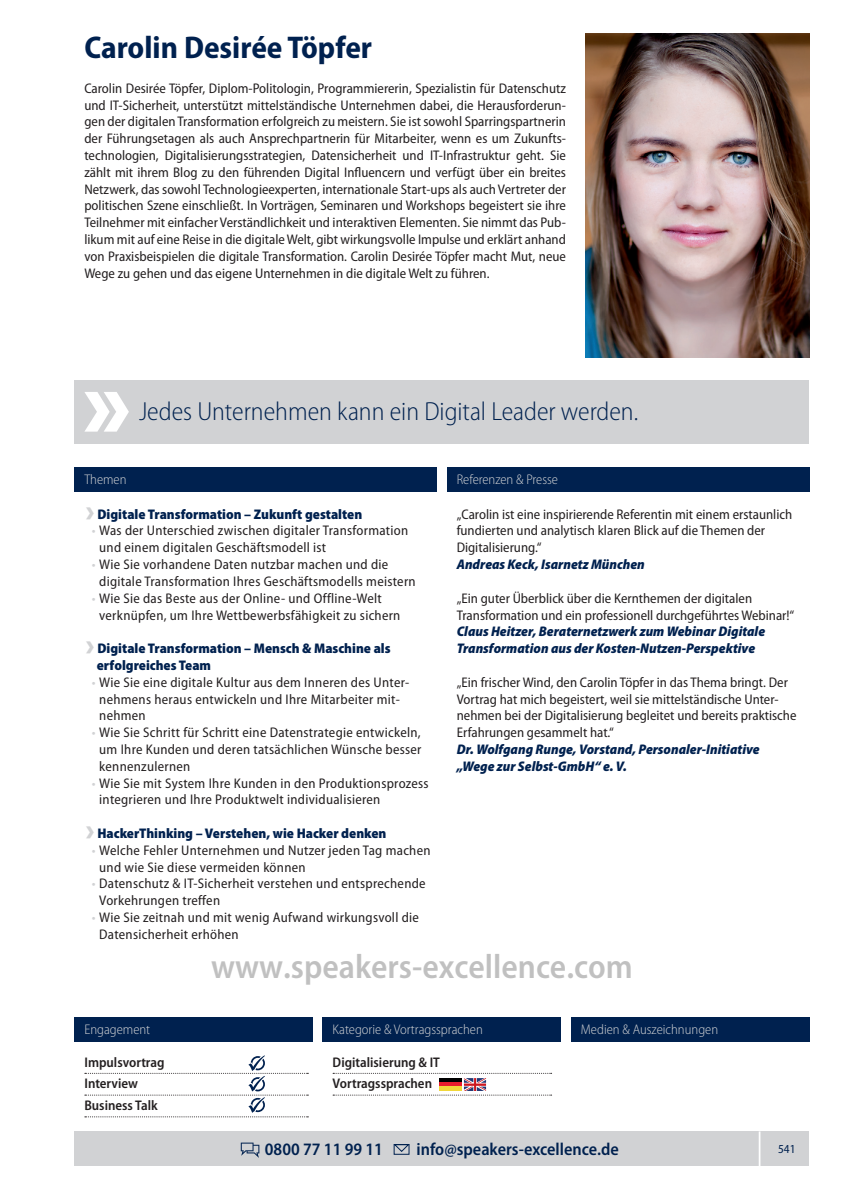
<style>
.page{position:relative;width:844px;height:1191px;background:#fff}
.page>*{position:absolute;margin:0;border:0;box-sizing:border-box;transform-origin:0 0}
.t1{font:600 semi-condensed 34.12px "Myriad Pro";color:rgb(0 0 0/.25)}
.t2{font:700 semi-condensed 31.5px "Myriad Pro";color:#00214f}
.t3{font:300 semi-condensed 26.25px "Myriad Pro";color:#00214f}
.t4{font:600 semi-condensed 17.5px "Myriad Pro";color:#00214f}
.t5{font:semi-condensed 14px/16.8px "Myriad Pro";letter-spacing:.02em;color:#231f20}
.t6{font:semi-condensed 14px/16.8px "Myriad Pro";color:#231f20}
.t7{font:italic 900 semi-condensed 14px/16.8px "Myriad Pro";color:#00214f}
.t8{font:900 semi-condensed 14px/16.8px "Myriad Pro";color:#00214f}
.t9{font:300 semi-condensed 14px "Myriad Pro";color:#d1d2d4}
.t10{font:600 semi-condensed 14px/21.7px "Myriad Pro";color:#231f20}
.t11{font:semi-condensed 12.25px "Myriad Pro";color:#00214f}
.s1{color:#d1d2d4}
</style>
<div class="page">
<img style="left:585px;top:34px;width:224px;height:323px">
<div style="left:74px;top:1017px;width:239px;height:25px;background:#00214f"></div>
<div style="left:74px;top:467px;width:363px;height:25px;background:#00214f"></div>
<div style="left:446px;top:467px;width:363px;height:25px;background:#00214f"></div>
<div style="left:322px;top:1017px;width:239px;height:25px;background:#00214f"></div>
<div style="left:570px;top:1017px;width:239px;height:25px;background:#00214f"></div>
<svg style="left:333px;top:1073px;width:218px;height:22px"></svg>
<svg style="left:85px;top:1055px;width:223px;height:62px"></svg>
<div style="left:74px;top:380px;width:735px;height:64px;background:#d1d2d4"></div>
<div style="left:74px;top:1131px;width:735px;height:35px;background:#d1d2d4"></div>
<svg style="left:241px;top:1142px;width:18px;height:16px"></svg>
<svg style="left:393px;top:1144px;width:17px;height:8px"></svg>
<hr style="left:758px;top:1131px;width:2px;height:35px;background:#fff">
<svg style="left:84px;top:392px;width:45px;height:39px"></svg>
<h2 class="t2" style="left:84px;top:30px;width:289px">Carolin Desirée Töpfer</h2>
<p class="t5" style="left:84px;top:80px;width:483px;text-align:justify">Carolin Desirée Töpfer, Diplom-Politologin, Programmiererin, Spezialistin für Datenschutz und IT-Sicherheit, unterstützt mittelständische Unternehmen dabei, die Herausforderun&shy;gen der digitalen Transformation erfolgreich zu meistern. Sie ist sowohl Sparringspartnerin der Führungsetagen als auch Ansprechpartnerin für Mitarbeiter, wenn es um Zukunfts&shy;technologien, Digitalisierungsstrategien, Datensicherheit und IT-Infrastruktur geht. Sie zählt mit ihrem Blog zu den führenden Digital Influencern und verfügt über ein breites Netzwerk, das sowohl Technologieexperten, internationale Start-ups als auch Vertreter der politischen Szene einschließt. In Vorträgen, Seminaren und Workshops begeistert sie ihre Teilnehmer mit einfacher Verständlichkeit und interaktiven Elementen. Sie nimmt das Pub&shy;likum mit auf eine Reise in die digitale Welt, gibt wirkungsvolle Impulse und erklärt anhand von Praxisbeispielen die digitale Transformation. Carolin Desirée Töpfer macht Mut, neue Wege zu gehen und das eigene Unternehmen in die digitale Welt zu führen.</p>
<h3 class="t3" style="left:139px;top:397px;width:500px">Jedes Unternehmen kann ein Digital Leader werden.</h3>
<p class="t9" style="left:84px;top:472px;width:44px">Themen</p>
<p class="t9" style="left:456px;top:472px;width:103px">Referenzen &amp; Presse</p>
<p class="t8" style="left:84px;top:506px;width:279px"><span class="s1">•</span>Digitale Transformation – Zukunft gestalten</p>
<p class="t5" style="left:99px;top:523px;width:310px;text-indent:-7px"><span class="s1">•</span> Was der Unterschied zwischen digitaler Transformation und einem digitalen Geschäftsmodell ist</p>
<p class="t5" style="left:99px;top:556px;width:318px;text-indent:-7px"><span class="s1">•</span> Wie Sie vorhandene Daten nutzbar machen und die digitale Transformation Ihres Geschäftsmodells meistern</p>
<p class="t5" style="left:99px;top:590px;width:302px;text-indent:-7px"><span class="s1">•</span> Wie Sie das Beste aus der Online- und Offline-Welt verknüpfen, um Ihre Wettbewerbsfähigkeit zu sichern</p>
<p class="t8" style="left:97px;top:640px;width:295px;text-indent:-12px"><span class="s1">•</span>Digitale Transformation – Mensch &amp; Maschine als erfolgreiches Team</p>
<p class="t5" style="left:99px;top:674px;width:311px;text-indent:-7px"><span class="s1">•</span> Wie Sie eine digitale Kultur aus dem Inneren des Unter&shy;nehmens heraus entwickeln und Ihre Mitarbeiter mit&shy;nehmen</p>
<p class="t5" style="left:99px;top:724px;width:323px;text-align:justify;text-indent:-7px"><span class="s1">•</span> Wie Sie Schritt für Schritt eine Datenstrategie entwickeln, um Ihre Kunden und deren tatsächlichen Wünsche besser kennenzulernen</p>
<p class="t5" style="left:99px;top:775px;width:331px;text-indent:-7px"><span class="s1">•</span> Wie Sie mit System Ihre Kunden in den Produktionsprozess integrieren und Ihre Produktwelt individualisieren</p>
<p class="t8" style="left:84px;top:825px;width:303px"><span class="s1">•</span>HackerThinking – Verstehen, wie Hacker denken</p>
<p class="t5" style="left:99px;top:842px;width:333px;text-indent:-7px"><span class="s1">•</span> Welche Fehler Unternehmen und Nutzer jeden Tag machen und wie Sie diese vermeiden können</p>
<p class="t5" style="left:99px;top:875px;width:328px;text-indent:-7px"><span class="s1">•</span> Datenschutz &amp; IT-Sicherheit verstehen und entsprechende<br>Vorkehrungen treffen</p>
<p class="t5" style="left:99px;top:909px;width:321px;text-indent:-7px"><span class="s1">•</span> Wie Sie zeitnah und mit wenig Aufwand wirkungsvoll die<br>Datensicherheit erhöhen</p>
<p class="t6" style="left:456px;top:506px;width:337px">„Carolin ist eine inspirierende Referentin mit einem erstaunlich fundierten und analytisch klaren Blick auf die Themen der<br>Digitalisierung.“</p>
<p class="t7" style="left:456px;top:556px;width:189px">Andreas Keck, Isarnetz München</p>
<p class="t6" style="left:456px;top:590px;width:339px">„Ein guter Überblick über die Kernthemen der digitalen<br>Transformation und ein professionell durchgeführtes Webinar!“</p>
<p class="t7" style="left:456px;top:623px;width:310px">Claus Heitzer, Beraternetzwerk zum Webinar Digitale<br>Transformation aus der Kosten-Nutzen-Perspektive</p>
<p class="t6" style="left:456px;top:674px;width:341px">„Ein frischer Wind, den Carolin Töpfer in das Thema bringt. Der Vortrag hat mich begeistert, weil sie mittelständische Unter&shy;nehmen bei der Digitalisierung begleitet und bereits praktische Erfahrungen gesammelt hat.“</p>
<p class="t7" style="left:456px;top:741px;width:304px">Dr. Wolfgang Runge, Vorstand, Personaler-Initiative „Wege zur Selbst-GmbH“ e. V.</p>
<p class="t9" style="left:84px;top:1022px;width:67px">Engagement</p>
<p class="t10" style="left:84px;top:1051px;width:82px">Impulsvortrag<br>Interview<br>Business Talk</p>
<h1 class="t1" style="left:211px;top:947px;width:423px">www.speakers-excellence.com</h1>
<p class="t9" style="left:332px;top:1022px;width:152px">Kategorie &amp; Vortragssprachen</p>
<p class="t9" style="left:580px;top:1022px;width:139px">Medien &amp; Auszeichnungen</p>
<p class="t10" style="left:332px;top:1051px;width:109px">Digitalisierung &amp; IT<br>Vortragssprachen</p>
<p class="t4" style="left:265px;top:1139px;width:120px">0800 77 11 99 11</p>
<p class="t4" style="left:416px;top:1139px;width:203px">info@speakers-excellence.de</p>
<p class="t11" style="left:778px;top:1142px;width:19px">541</p>
</div>
